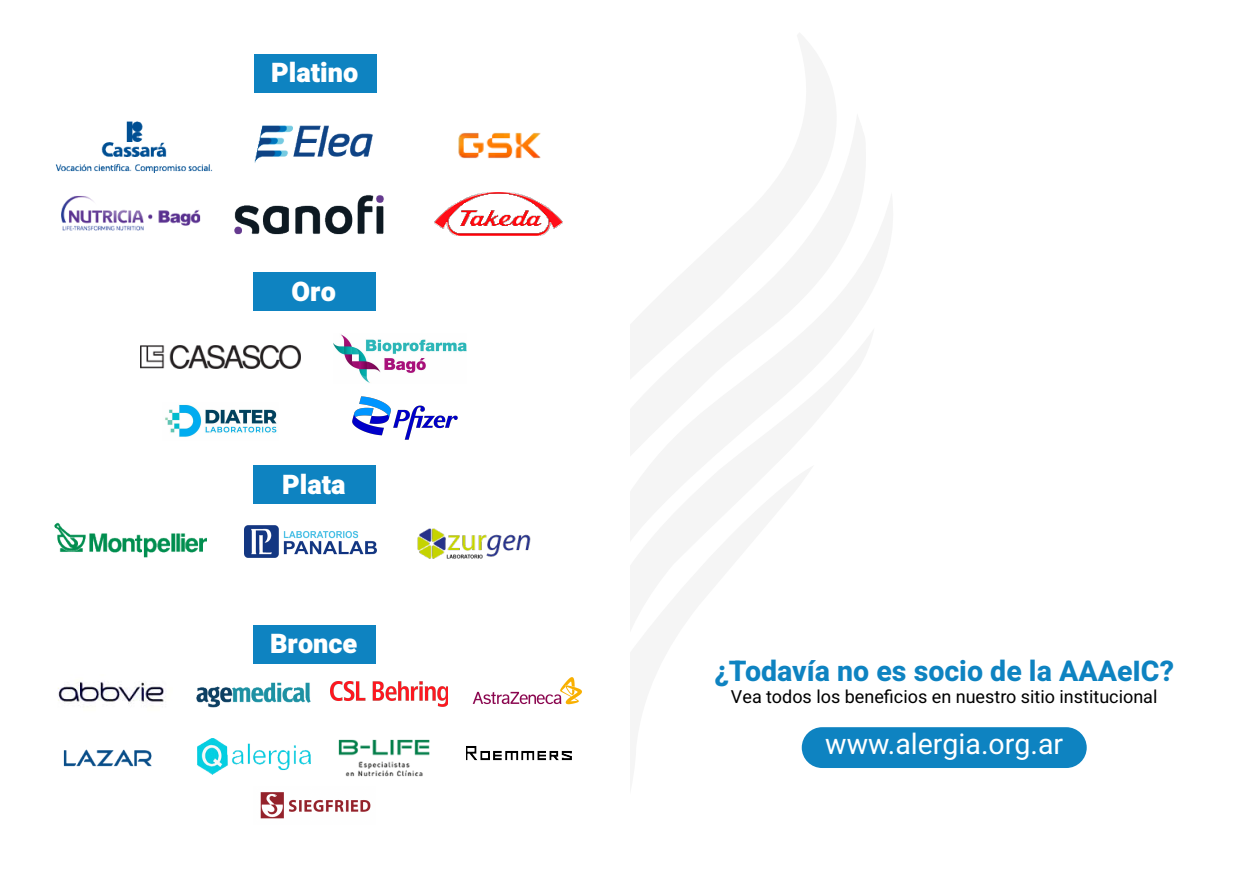
<style>
.page{position:relative;width:1259px;height:893px;background:#fff}
.page>*{position:absolute;margin:0;border:0;box-sizing:border-box;transform-origin:0 0}
.t1{font:800 28.5px "Heebo";color:#0e83c1}
.t2{font:28.5px "Heebo";color:#fff}
.t3{font:900 27px "Heebo";color:#fff}
.t4{font:18px "Heebo";color:#000}
</style>
<div class="page">
<div style="left:254px;top:54px;width:122px;height:38px;background:#0e83c1"></div>
<div style="left:253px;top:272px;width:122px;height:39px;background:#0e83c1"></div>
<div style="left:253px;top:465px;width:122px;height:39px;background:#0e83c1"></div>
<div style="left:253px;top:625px;width:122px;height:38px;background:#0e83c1"></div>
<div style="left:801px;top:727px;width:285px;height:41px;background:#0e83c1;border-radius:20px"></div>
<img style="left:254px;top:125px;width:119px;height:38px">
<img style="left:334px;top:334px;width:132px;height:49px">
<img style="left:244px;top:525px;width:133px;height:32px">
<img style="left:196px;top:682px;width:115px;height:26px">
<img style="left:472px;top:677px;width:110px;height:28px">
<img style="left:55px;top:121px;width:158px;height:51px">
<img style="left:140px;top:346px;width:160px;height:23px">
<img style="left:54px;top:522px;width:153px;height:36px">
<img style="left:58px;top:681px;width:108px;height:23px">
<img style="left:330px;top:682px;width:118px;height:24px">
<img style="left:458px;top:132px;width:83px;height:27px">
<img style="left:353px;top:396px;width:104px;height:43px">
<img style="left:417px;top:528px;width:114px;height:31px">
<img style="left:197px;top:739px;width:107px;height:35px">
<img style="left:61px;top:196px;width:140px;height:35px">
<img style="left:165px;top:404px;width:112px;height:33px">
<img style="left:63px;top:749px;width:89px;height:18px">
<img style="left:304px;top:739px;width:126px;height:38px">
<img style="left:235px;top:195px;width:149px;height:39px">
<img style="left:434px;top:192px;width:129px;height:44px">
<img style="left:260px;top:792px;width:111px;height:27px">
<img style="left:466px;top:746px;width:105px;height:15px">
<h2 class="t3" style="left:271px;top:54px;width:89px">Platino</h2>
<h2 class="t3" style="left:292px;top:272px;width:46px">Oro</h2>
<h2 class="t3" style="left:282px;top:465px;width:65px">Plata</h2>
<h2 class="t3" style="left:270px;top:625px;width:89px">Bronce</h2>
<h1 class="t1" style="left:714px;top:651px;width:461px">¿Todavía no es socio de la AAAeIC?</h1>
<p class="t4" style="left:731px;top:684px;width:428px">Vea todos los beneficios en nuestro sitio institucional</p>
<h1 class="t2" style="left:825px;top:725px;width:239px">www.alergia.org.ar</h1>
</div>
